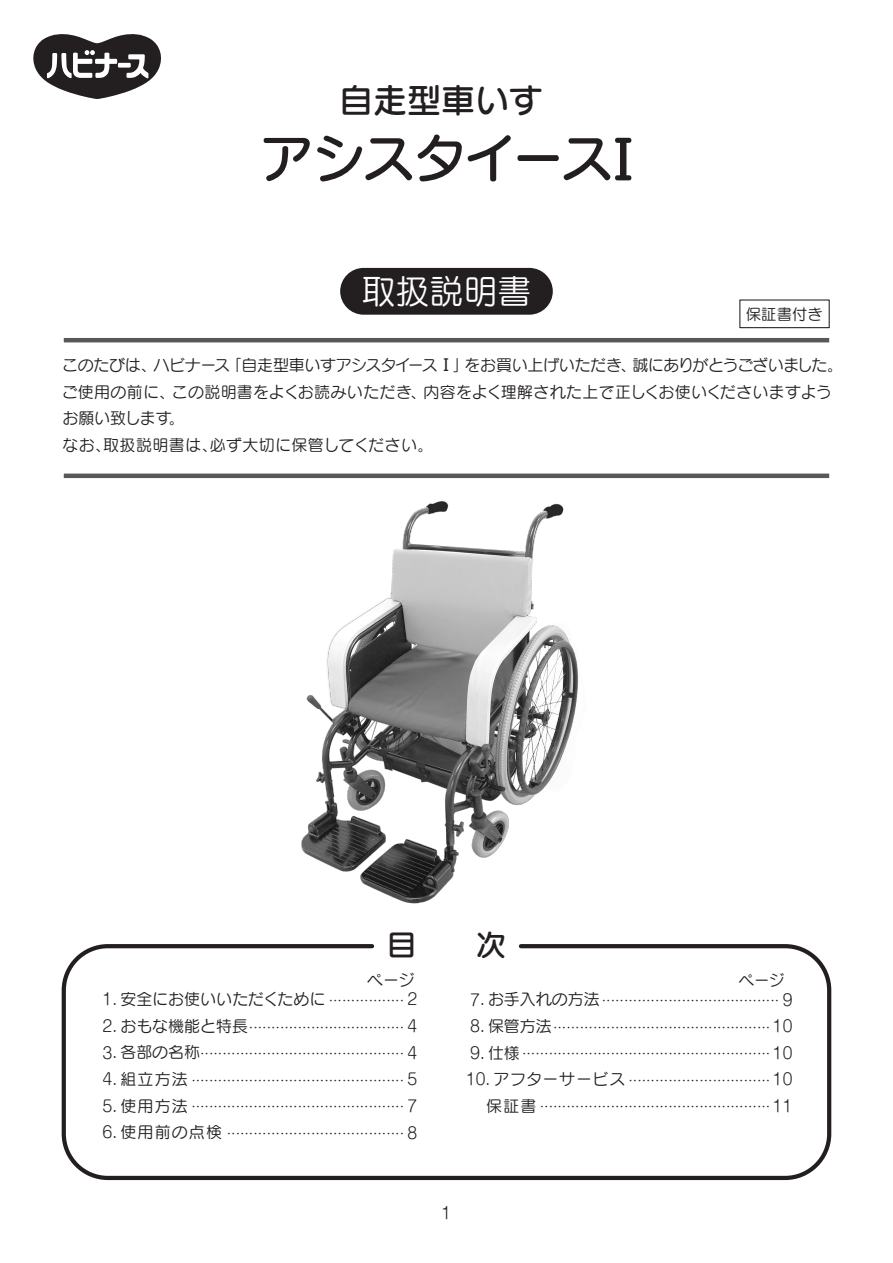
<style>
.page{position:relative;width:893px;height:1263px;background:#fff}
.page>*{position:absolute;margin:0;border:0;box-sizing:border-box;transform-origin:0 0}
.t1{font:53.1px "Seurat Pro DB";letter-spacing:-.055em;color:#231f20}
.t2{font:34.05px "Seurat Pro DB";color:#231f20}
.t3{font:34.05px "Seurat Pro M";color:#fff}
.t4{font:29.7px "Seurat Pro DB";color:#231f20}
.t5{font:300 16.2px "Shin M Go Pr 6 N";color:#231f20}
.t6{font:300 15.9px/26.5px "Shin M Go Pr 6 N";color:#231f20}
.t7{font:15.9px/26.5px "Seurat Pro M";letter-spacing:-.01em;color:#231f20}
.t8{font:15.45px "Seurat Pro M";color:#231f20}
.s1{font-family:"Shin M Go Pr 6 N";font-weight:500}
.s2{font-family:"Shin M Go Pr 6 N"}
.s3{font-family:"Seurat Pro M";font-weight:400}
</style>
<div class="page">
<svg style="left:33px;top:34px;width:128px;height:65px"></svg>
<img style="left:301px;top:501px;width:278px;height:403px">
<div style="left:340px;top:268px;width:213px;height:47px;background:#231f20;border-radius:23px"></div>
<div style="left:62px;top:944px;width:769px;height:236px;border:4px solid #231f20;border-radius:44px"></div>
<hr style="left:64px;top:338px;width:765px;height:4px;background:#57585a">
<hr style="left:64px;top:474px;width:765px;height:4px;background:#57585a">
<div style="left:739px;top:299px;width:91px;height:29px;border:1px solid #231f20"></div>
<h2 class="t2" style="left:339px;top:77px;width:205px">自走型車いす</h2>
<h1 class="t1" style="left:260px;top:123px;width:391px">アシスタイース<span class="s1">Ⅰ</span></h1>
<h2 class="t3" style="left:361px;top:269px;width:172px">取扱説明書</h2>
<p class="t8" style="left:746px;top:304px;width:79px">保証書付き</p>
<p class="t7" style="left:62px;top:351px;width:782px">このたびは、ハビナース「自走型車いすアシスタイース<span class="s2">Ⅰ</span>」をお買い上げいただき、誠にありがとうございました。ご使用の前に、この説明書をよくお読みいただき、内容をよく理解された上で正しくお使いくださいますようお願い致します。<br>なお、取扱説明書は、必ず大切に保管してください。</p>
<h3 class="t4" style="left:387px;top:925px;width:121px">目　　次</h3>
<p class="t7" style="left:367px;top:966px;width:49px">ページ</p>
<p class="t8" style="left:739px;top:970px;width:48px">ページ</p>
<p class="t6" style="left:100px;top:981px;width:322px">１<span class="s3">．安全にお使いいただくために</span> .................２<br>２<span class="s3">．おもな機能と特長</span>................................... 4<br>３<span class="s3">．各部の名称</span>.............................................. 4<br>４<span class="s3">．組立方法</span> ................................................ 5<br>５<span class="s3">．使用方法</span> ................................................ 7<br>６<span class="s3">．使用前の点検</span> ........................................ 8</p>
<p class="t6" style="left:466px;top:981px;width:328px;text-align:right">７<span class="s3">．お手入れの方法</span>........................................ 9<br>８<span class="s3">．保管方法</span>................................................. 10<br>９<span class="s3">．仕様</span>........................................................ 10<br>10<span class="s3">．アフターサービス</span> ................................ 10<span class="s3">保証書</span> .................................................... 11</p>
<p class="t5" style="left:442px;top:1200px;width:11px">1</p>
</div>
